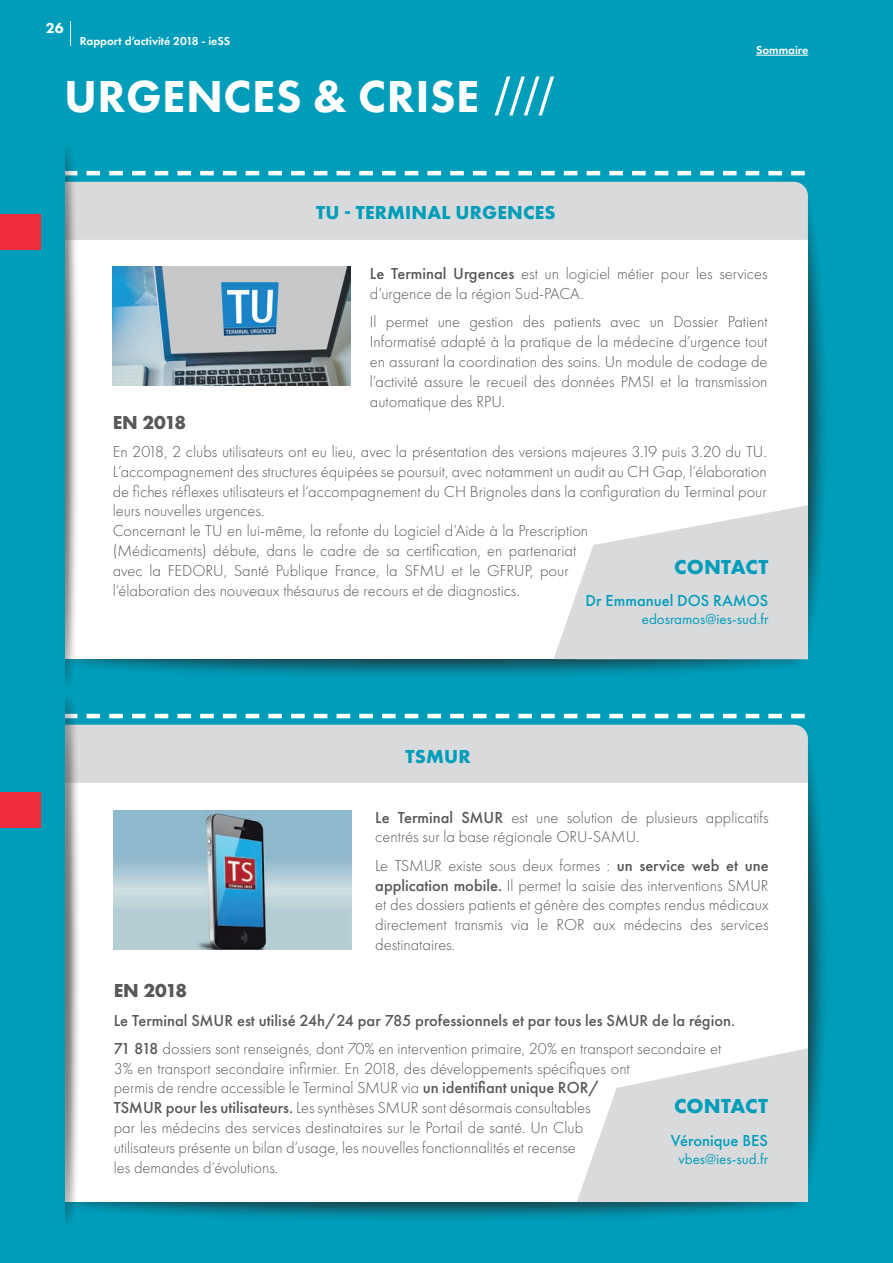
<style>
.page{position:relative;width:893px;height:1263px;background:#009dba}
.page>*{position:absolute;margin:0;border:0;box-sizing:border-box;transform-origin:0 0}
.t1{font:800 46.5px "Futura PT";letter-spacing:.01em;color:#fff}
.t2{font:700 21px "Futura PT";letter-spacing:.01em;color:#009dba}
.t3{font:700 19.5px "Futura PT";letter-spacing:.01em;color:#009dba}
.t4{font:700 19.5px "Futura PT";letter-spacing:-.04em;color:#57585a}
.t5{font:300 16.5px/19.8px "Futura PT";color:#57585a}
.t6{font:500 16.5px/28.3px "Futura PT";color:#57585a}
.t7{font:500 16.5px "Futura PT";color:#009dba}
.t8{font:15px "Futura PT";color:#009dba}
.t9{font:800 15px "Futura PT";color:#fff}
.t10{font:600 12px "Futura PT";color:#fff}
.s1{font-family:"Helvetica Neue";font-weight:400;font-stretch:condensed;font-size:52.5px}
.s2{font-weight:500}
.s3{font-weight:300}
</style>
<div class="page">
<div style="left:58px;top:625px;width:749px;height:55px;background:#231f20;opacity:.75"></div>
<div style="left:58px;top:1168px;width:749px;height:55px;background:#231f20;opacity:.75"></div>
<div style="left:750px;top:175px;width:79px;height:497px;background:#231f20;opacity:.75"></div>
<div style="left:750px;top:718px;width:79px;height:497px;background:#231f20;opacity:.75"></div>
<svg style="left:86px;top:171px;width:719px;height:4px"></svg>
<svg style="left:86px;top:714px;width:719px;height:4px"></svg>
<div style="left:64px;top:240px;width:744px;height:419px;background:#fff"></div>
<div style="left:64px;top:776px;width:744px;height:426px;background:#fff"></div>
<div style="left:80px;top:182px;width:728px;height:58px;background:#d9dadc"></div>
<div style="left:81px;top:725px;width:727px;height:58px;background:#d9dadc"></div>
<div style="left:52px;top:690px;width:29px;height:540px;background:#231f20;opacity:.75"></div>
<div style="left:50px;top:139px;width:30px;height:553px;background:#231f20;opacity:.75"></div>
<div style="left:51px;top:146px;width:11px;height:537px;background:#009dba;border-radius:50%"></div>
<div style="left:52px;top:133px;width:13px;height:1117px;background:#009dba"></div>
<svg style="left:577px;top:1048px;width:231px;height:154px"></svg>
<svg style="left:70px;top:21px;width:1px;height:25px"></svg>
<hr style="left:756px;top:55px;width:52px;height:1px;background:#fff">
<svg style="left:554px;top:505px;width:254px;height:154px"></svg>
<img style="left:113px;top:267px;width:238px;height:119px">
<img style="left:114px;top:810px;width:238px;height:140px">
<div style="left:0;top:214px;width:40px;height:36px;background:#ee2c3d"></div>
<div style="left:0;top:792px;width:40px;height:36px;background:#ee2c3d"></div>
<p class="t9" style="left:46px;top:18px;width:19px">26</p>
<p class="t10" style="left:80px;top:34px;width:152px">Rapport d’activité 2018 - ieSS</p>
<h1 class="t1" style="left:64px;top:67px;width:491px">URGENCES &amp; CRISE <span class="s1">////</span></h1>
<p class="t3" style="left:316px;top:200px;width:241px">TU - TERMINAL URGENCES</p>
<p class="t10" style="left:756px;top:42px;width:54px">Sommaire</p>
<p class="t5" style="left:370px;top:264px;width:399px"><span class="s2">Le Terminal Urgences</span> est un logiciel métier pour les services d’urgence de la région Sud-PACA.</p>
<p class="t5" style="left:370px;top:312px;width:399px;text-align:justify">Il permet une gestion des patients avec un Dossier Patient Informatisé adapté à la pratique de la médecine d’urgence tout en assurant la coordination des soins. Un module de codage de l’activité assure le recueil des données PMSI et la transmission automatique des RPU.</p>
<p class="t4" style="left:113px;top:410px;width:75px">EN 2018</p>
<p class="t5" style="left:113px;top:442px;width:656px">En 2018, 2 clubs utilisateurs ont eu lieu, avec la présentation des versions majeures 3.19 puis 3.20 du TU.<br>L’accompagnement des structures équipées se poursuit, avec notamment un audit au CH Gap, l’élaboration de fiches réflexes utilisateurs et l’accompagnement du CH Brignoles dans la configuration du Terminal pour leurs nouvelles urgences.<br>Concernant le TU en lui-même, la refonte du Logiciel d’Aide à la Prescription<br>(Médicaments) débute, dans le cadre de sa certification, en partenariat<br>avec la FEDORU, Santé Publique France, la SFMU et le GFRUP, pour<br>l’élaboration des nouveaux thésaurus de recours et de diagnostics.</p>
<p class="t2" style="left:674px;top:553px;width:96px">CONTACT</p>
<p class="t7" style="left:586px;top:591px;width:184px">Dr Emmanuel DOS RAMOS</p>
<p class="t8" style="left:642px;top:610px;width:128px">edosramos@ies-sud.fr</p>
<p class="t3" style="left:405px;top:744px;width:67px">TSMUR</p>
<p class="t5" style="left:375px;top:807px;width:395px"><span class="s2">Le Terminal SMUR</span> est une solution de plusieurs applicatifs centrés sur la base régionale ORU-SAMU.</p>
<p class="t5" style="left:375px;top:855px;width:395px;text-align:justify">Le TSMUR existe sous deux formes : <span class="s2">un service web et une application mobile.</span> Il permet la saisie des interventions SMUR et des dossiers patients et génère des comptes rendus médicaux directement transmis via le ROR aux médecins des services destinataires.</p>
<p class="t4" style="left:114px;top:978px;width:75px">EN 2018</p>
<p class="t6" style="left:114px;top:1006px;width:623px">Le Terminal SMUR est utilisé 24h/24 par 785 professionnels et par tous les SMUR de la région.<br>71 818 <span class="s3">dossiers sont renseignés, dont 70% en intervention primaire, 20% en transport secondaire et</span></p>
<p class="t5" style="left:114px;top:1058px;width:518px">3% en transport secondaire infirmier. En 2018, des développements spécifiques ont permis de rendre accessible le Terminal SMUR via <span class="s2">un identifiant unique ROR/ TSMUR pour les utilisateurs.</span> Les synthèses SMUR sont désormais consultables<br>par les médecins des services destinataires sur le Portail de santé. Un Club utilisateurs présente un bilan d’usage, les nouvelles fonctionnalités et recense<br>les demandes d’évolutions.</p>
<p class="t2" style="left:674px;top:1092px;width:96px">CONTACT</p>
<p class="t7" style="left:671px;top:1130px;width:99px">Véronique BES</p>
<p class="t8" style="left:678px;top:1150px;width:91px">vbes@ies-sud.fr</p>
</div>
